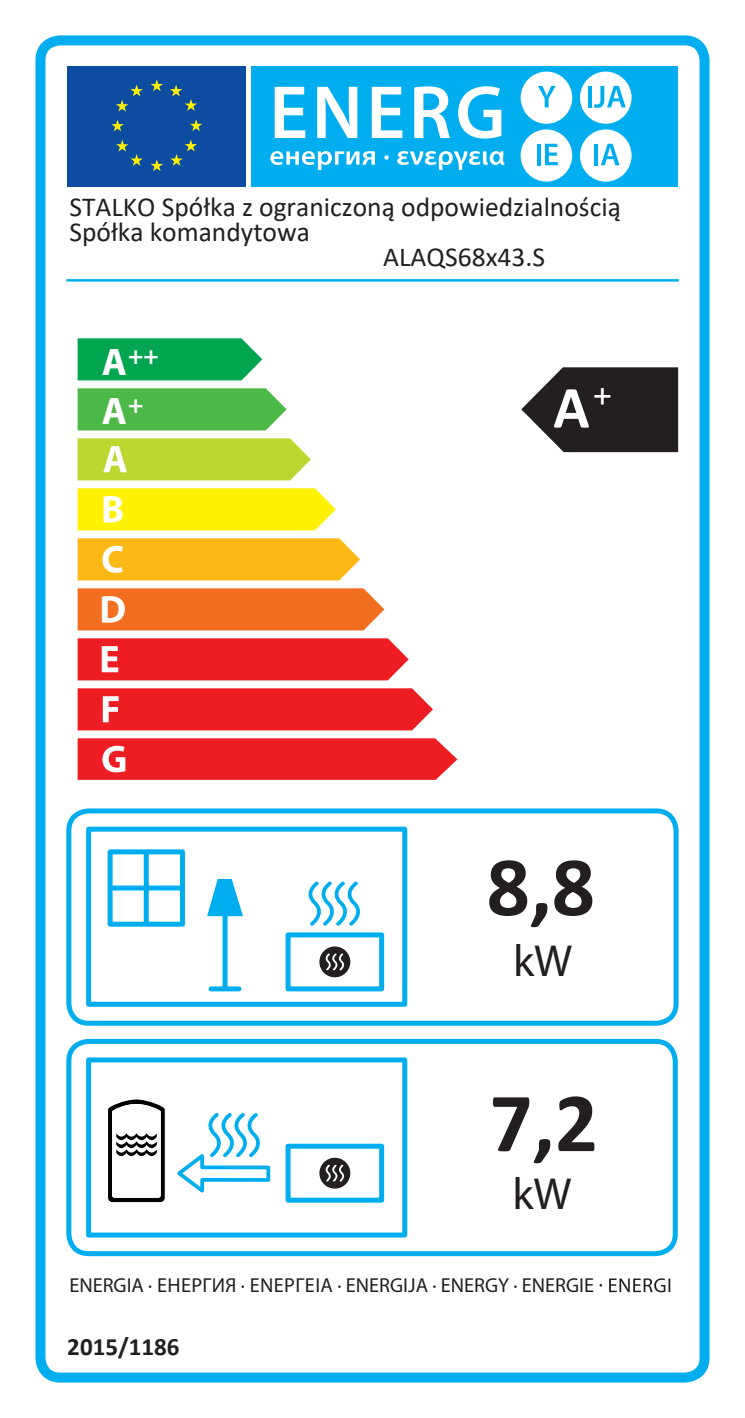
<style>
.page{position:relative;width:745px;height:1418px;background:#fff}
.page>*{position:absolute;margin:0;border:0;box-sizing:border-box;transform-origin:0 0}
.t1{font:700 85px "Calibri";color:#231f20}
.t2{font:45px "Myriad Pro";color:#231f20}
.t3{font:700 45px/55.5px "Calibri";color:#fff}
.t4{font:700 38.5px "Myriad Pro";color:#fff}
.t5{font:27.5px/25px "Calibri";color:#231f20}
.t6{font:700 25.75px "Myriad Pro";color:#fff}
.t7{font:700 25px "Calibri";color:#231f20}
.t8{font:20.25px "Myriad Pro";color:#231f20}
.s1{font-size:38.5px}
.s2{font-family:"Calibri";font-size:60px}
</style>
<div class="page">
<div style="left:35px;top:35px;width:674px;height:1347px;border:10px solid #00aeef;border-radius:20px"></div>
<div style="left:67px;top:66px;width:178px;height:120px;background:#0d4da1"></div>
<div style="left:251px;top:66px;width:426px;height:120px;background:#00aeef"></div>
<svg style="left:170px;top:85px;width:27px;height:26px"></svg>
<svg style="left:151px;top:79px;width:12px;height:12px"></svg>
<svg style="left:116px;top:85px;width:27px;height:27px"></svg>
<svg style="left:111px;top:120px;width:13px;height:11px"></svg>
<svg style="left:116px;top:140px;width:27px;height:26px"></svg>
<svg style="left:151px;top:159px;width:12px;height:12px"></svg>
<svg style="left:170px;top:140px;width:27px;height:26px"></svg>
<svg style="left:190px;top:119px;width:12px;height:12px"></svg>
<svg style="left:274px;top:87px;width:31px;height:51px"></svg>
<svg style="left:317px;top:87px;width:40px;height:51px"></svg>
<svg style="left:371px;top:87px;width:31px;height:51px"></svg>
<svg style="left:414px;top:86px;width:36px;height:52px"></svg>
<svg style="left:458px;top:86px;width:43px;height:53px"></svg>
<svg style="left:270px;top:151px;width:105px;height:19px"></svg>
<svg style="left:384px;top:155px;width:4px;height:5px"></svg>
<svg style="left:397px;top:151px;width:107px;height:19px"></svg>
<div style="left:520px;top:72px;width:52px;height:52px;background:#fff;border-radius:50%"></div>
<svg style="left:538px;top:86px;width:17px;height:21px"></svg>
<div style="left:579px;top:72px;width:52px;height:52px;background:#fff;border-radius:50%"></div>
<div style="left:520px;top:129px;width:52px;height:53px;background:#fff;border-radius:50%"></div>
<svg style="left:537px;top:144px;width:3px;height:21px"></svg>
<svg style="left:545px;top:144px;width:12px;height:21px"></svg>
<div style="left:579px;top:129px;width:52px;height:53px;background:#fff;border-radius:50%"></div>
<svg style="left:588px;top:86px;width:3px;height:21px"></svg>
<svg style="left:594px;top:86px;width:31px;height:22px"></svg>
<svg style="left:594px;top:144px;width:3px;height:21px"></svg>
<svg style="left:601px;top:144px;width:18px;height:21px"></svg>
<hr style="left:66px;top:279px;width:612px;height:2px;background:#00aeef">
<div style="left:66px;top:808px;width:612px;height:217px;border:5px solid #00aeef;border-radius:20px"></div>
<div style="left:66px;top:1038px;width:611px;height:218px;border:5px solid #00aeef;border-radius:20px"></div>
<svg style="left:599px;top:1278px;width:70px;height:14px"></svg>
<div style="left:78px;top:388px;width:208px;height:42px;background:#4cb848"></div>
<svg style="left:78px;top:338px;width:184px;height:42px;background:#0faa59"></svg>
<svg style="left:78px;top:438px;width:233px;height:42px;background:#c3d941"></svg>
<svg style="left:78px;top:488px;width:257px;height:42px;background:#fff214"></svg>
<svg style="left:78px;top:538px;width:282px;height:42px;background:#fcbc22"></svg>
<svg style="left:78px;top:588px;width:306px;height:42px;background:#f3772f"></svg>
<svg style="left:78px;top:638px;width:330px;height:42px;background:#ee292f"></svg>
<svg style="left:78px;top:688px;width:354px;height:42px;background:#ee272d"></svg>
<svg style="left:78px;top:738px;width:379px;height:41px;background:#ee292f"></svg>
<div style="left:107px;top:849px;width:78px;height:77px;border:5px solid #00aeef"></div>
<div style="left:144px;top:852px;width:5px;height:70px;background:#00aeef"></div>
<div style="left:113px;top:885px;width:67px;height:5px;background:#00aeef"></div>
<div style="left:211px;top:986px;width:28px;height:5px;background:#00aeef"></div>
<div style="left:222px;top:916px;width:5px;height:70px;background:#00aeef"></div>
<svg style="left:207px;top:879px;width:36px;height:37px"></svg>
<div style="left:285px;top:932px;width:99px;height:59px;border:5px solid #00aeef"></div>
<div style="left:86px;top:826px;width:321px;height:180px;border:5px solid #00aeef"></div>
<svg style="left:308px;top:881px;width:52px;height:45px"></svg>
<div style="left:319px;top:946px;width:31px;height:31px;background:#231f20;border-radius:50%"></div>
<svg style="left:325px;top:952px;width:23px;height:19px"></svg>
<div style="left:285px;top:1143px;width:99px;height:59px;border:5px solid #00aeef"></div>
<div style="left:86px;top:1057px;width:321px;height:180px;border:5px solid #00aeef"></div>
<div style="left:319px;top:1157px;width:31px;height:31px;background:#231f20;border-radius:50%"></div>
<svg style="left:325px;top:1163px;width:23px;height:19px"></svg>
<svg style="left:108px;top:1099px;width:163px;height:104px"></svg>
<svg style="left:521px;top:367px;width:156px;height:85px;background:#433f40"></svg>
<p class="t5" style="left:69px;top:193px;width:552px">STALKO Spółka z ograniczoną odpowiedzialnością<br>Spółka komandytowa</p>
<p class="t5" style="left:383px;top:243px;width:163px">ALAQS68x43.S</p>
<h2 class="t3" style="left:100px;top:333px;width:42px">A<sup>+<br></sup>A</h2>
<p class="t6" style="left:102px;top:338px;width:58px"><span class="s1">A</span>++</p>
<h3 class="t4" style="left:102px;top:386px;width:43px">A<sup>+</sup></h3>
<h3 class="t4" style="left:553px;top:386px;width:38px">A<span class="s2">A</span></h3>
<p class="t6" style="left:581px;top:390px;width:31px">+<sup>+</sup></p>
<h1 class="t1" style="left:486px;top:826px;width:110px">8,8</h1>
<h2 class="t2" style="left:513px;top:933px;width:61px">kW</h2>
<h1 class="t1" style="left:489px;top:1062px;width:110px">7,2</h1>
<h2 class="t2" style="left:512px;top:1165px;width:61px">kW</h2>
<p class="t8" style="left:69px;top:1272px;width:526px">ENERGIA · ЕНЕРГИЯ · ΕΝΕΡΓΕΙΑ · ENERGIJA · ENERGY · ENERGIE</p>
<p class="t7" style="left:67px;top:1328px;width:114px">2015/1186</p>
</div>
